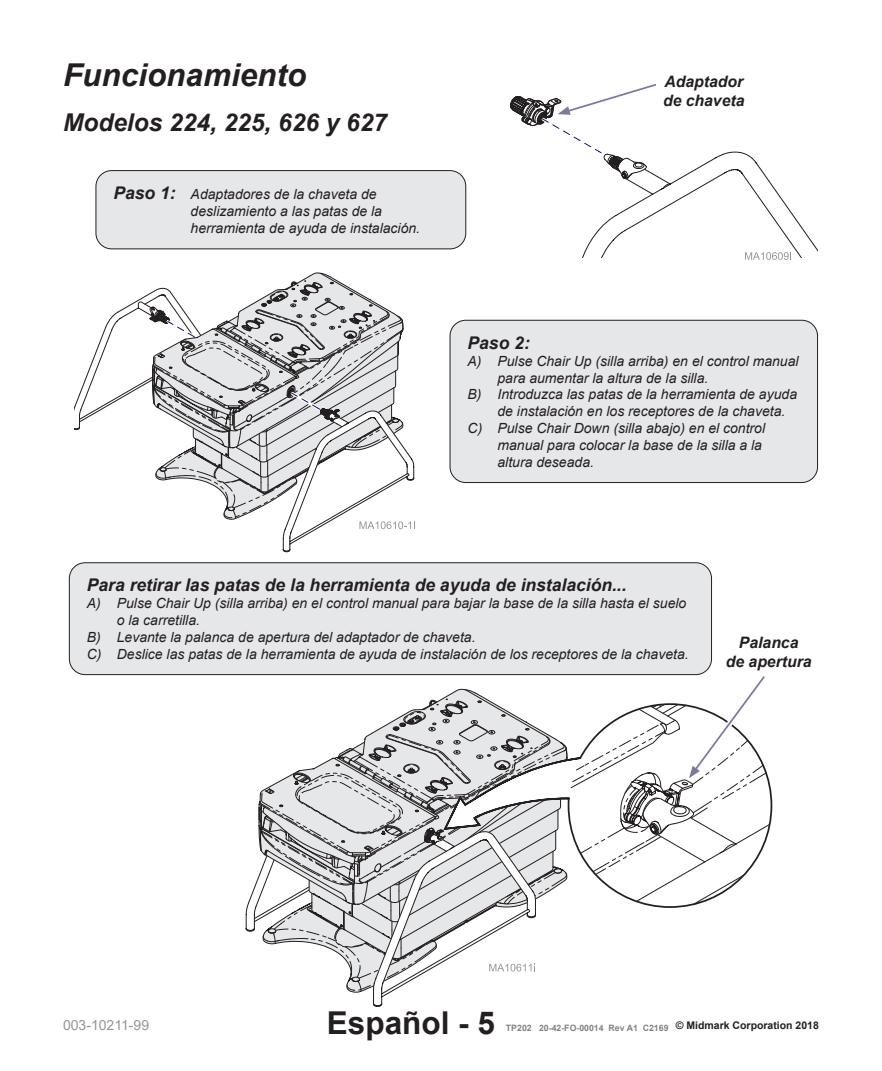
<style>
.page{position:relative;width:882px;height:1071px;background:#fff}
.page>*{position:absolute;margin:0;border:0;box-sizing:border-box;transform-origin:0 0}
.Main_Headings_ES{font:italic 700 31.5px "Arial";color:#231f20}
.t1{font:700 31.5px "Arial";color:#231f20}
.Sub_Headings_ES{font:italic 700 24.5px "Arial";color:#231f20}
.Step_Bubble__top_line{font:italic 700 17.5px "Arial";color:#231f20}
.Body_Text{font:italic 700 15.75px/18.9px "Arial";color:#231f20}
.Step_Bubble__A__B__etc{font:italic 14px/16.8px "Arial";color:#231f20}
.Step_Bubble__Style_2_-_top___body_lines{font:italic 14px/16.8px "Arial";color:#231f20}
.t2{font:14px "Arial";color:#939598}
.t3{font:700 8.75px "Arial";color:#808285}
.s1{font-weight:700;font-size:17.5px}
</style>
<div class="page">
<div style="left:450px;top:320px;width:368px;height:163px;background:#e6e7e9;border-radius:16px"></div>
<div style="left:450px;top:320px;width:368px;height:163px;border:1px solid #231f20;border-radius:16px"></div>
<svg style="left:510px;top:84px;width:308px;height:176px"></svg>
<div style="left:69px;top:563px;width:643px;height:112px;background:#e6e7e9;border-radius:16px"></div>
<div style="left:69px;top:563px;width:643px;height:112px;border:1px solid #231f20;border-radius:16px"></div>
<svg style="left:246px;top:674px;width:525px;height:333px"></svg>
<svg style="left:74px;top:272px;width:341px;height:280px"></svg>
<div style="left:96px;top:171px;width:370px;height:78px;background:#e6e7e9;border-radius:16px"></div>
<div style="left:96px;top:170px;width:370px;height:79px;border:1px solid #231f20;border-radius:16px"></div>
<p class="Main_Headings_ES" style="left:63px;top:54px;width:245px">Funcionamiento</p>
<p class="Sub_Headings_ES" style="left:63px;top:106px;width:326px">Modelos 224, 225, 626 y 627</p>
<p class="Step_Bubble__Style_2_-_top___body_lines" style="left:191px;top:186px;width:231px;text-indent:-77px"><span class="s1">Paso 1:</span> Adaptadores de la chaveta de deslizamiento a las patas de la herramienta de ayuda de instalación.</p>
<p class="Body_Text" style="left:663px;top:73px;width:83px">Adaptador de chaveta</p>
<p class="Step_Bubble__top_line" style="left:468px;top:331px;width:64px">Paso 2:</p>
<p class="Step_Bubble__A__B__etc" style="left:498px;top:353px;width:303px;text-indent:-30px">A) Pulse Chair Up (silla arriba) en el control manual para aumentar la altura de la silla.</p>
<p class="Step_Bubble__A__B__etc" style="left:498px;top:386px;width:301px;text-indent:-30px">B) Introduzca las patas de la herramienta de ayuda de instalación en los receptores de la chaveta.</p>
<p class="Step_Bubble__A__B__etc" style="left:498px;top:420px;width:269px;text-indent:-30px">C) Pulse Chair Down (silla abajo) en el control manual para colocar la base de la silla a la altura deseada.</p>
<p class="Step_Bubble__top_line" style="left:87px;top:574px;width:541px">Para retirar las patas de la herramienta de ayuda de instalación...</p>
<p class="Step_Bubble__A__B__etc" style="left:117px;top:595px;width:571px;text-indent:-30px">A) Pulse Chair Up (silla arriba) en el control manual para bajar la base de la silla hasta el suelo o la carretilla.</p>
<p class="Step_Bubble__A__B__etc" style="left:87px;top:629px;width:390px">B) Levante la palanca de apertura del adaptador de chaveta.</p>
<p class="Step_Bubble__A__B__etc" style="left:87px;top:646px;width:603px">C) Deslice las patas de la herramienta de ayuda de instalación de los receptores de la chaveta.</p>
<p class="Body_Text" style="left:726px;top:634px;width:87px;text-align:center">Palanca<br>de apertura</p>
<h1 class="t1" style="left:327px;top:1001px;width:170px">Español - 5</h1>
<p class="t2" style="left:63px;top:1015px;width:88px">003-10211-99</p>
<p class="t3" style="left:506px;top:1022px;width:315px">TP202 20-42-FO-00014 Rev A1 C2169 <sup>©</sup> <sup>Midmark</sup> <sup>Corporation</sup> <sup>2018</sup></p>
</div>
